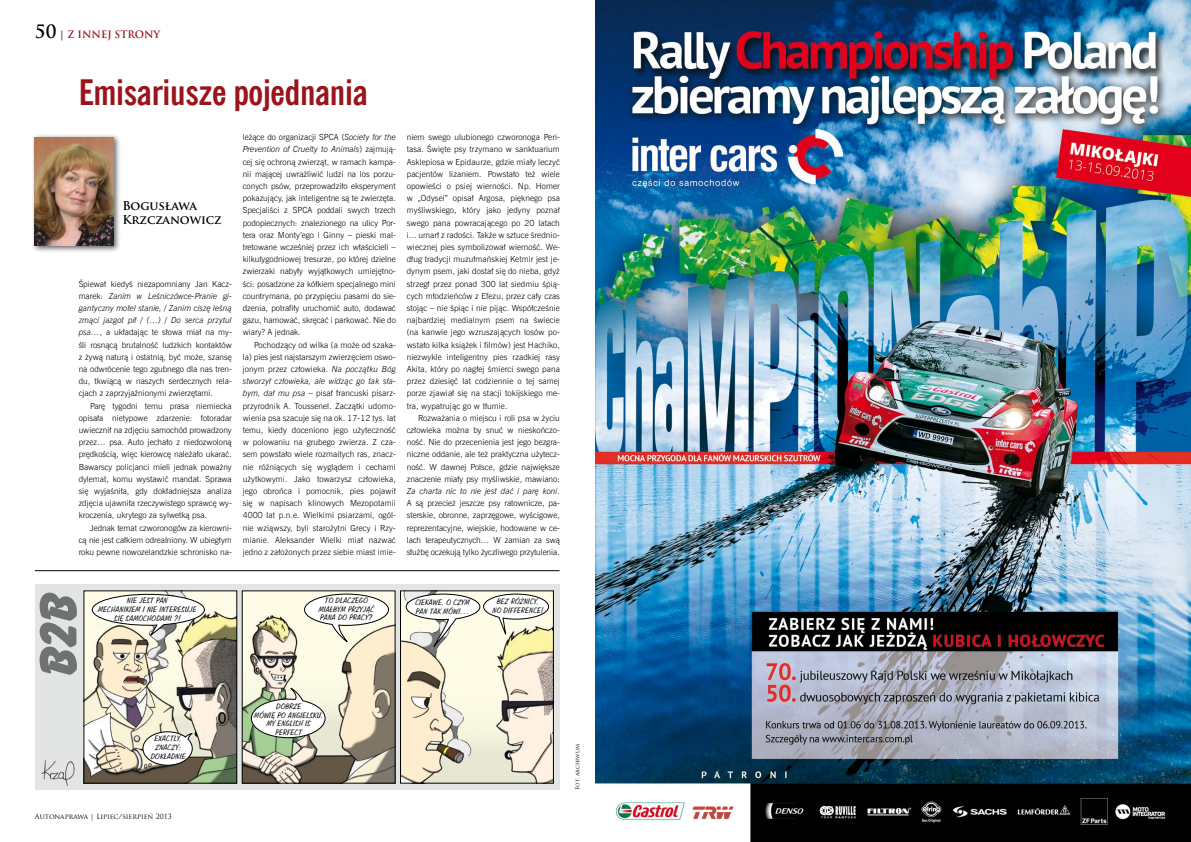
<style>
.page{position:relative;width:1191px;height:842px;background:#fff}
.page>*{position:absolute;margin:0;border:0;box-sizing:border-box;transform-origin:0 0}
.t1{font:53px "Balloon X Bd EU";color:#707172}
.t2{font:700 35px "News Goth Cn EU";letter-spacing:-.01em;color:#9a141c}
.t3{font:700 12px/13.4px "Trajan Pro";letter-spacing:-.01em;color:#000}
.t4{font:700 10px "Trajan Pro";color:#9a141c}
.t5{font:9px/8.6px "Freehand 575 EU";color:#000;text-align:center}
.t6{font:8.4px/12.2px "News Goth Lt EU";color:#000;text-align:justify}
.t7{font:7px "Trajan Pro";color:#000}
.t8{font:5.5px "Trajan Pro";letter-spacing:-.005em;color:#000}
.s1{font-size:18px;color:#000}
.s2{color:#000}
.s3{font-style:italic}
</style>
<div class="page">
<div style="left:35px;top:584px;width:524px;height:205px;background:#e3e4e4"></div>
<img style="left:244px;top:592px;width:149px;height:190px">
<div style="left:31px;top:134px;width:90px;height:119px;background:#000;opacity:.62"></div>
<img style="left:35px;top:137px;width:79px;height:108px">
<hr style="left:35px;top:570px;width:524px;height:1px;background:#000">
<img style="left:402px;top:592px;width:150px;height:190px">
<div style="left:400px;top:590px;width:154px;height:194px;border:1px solid #000"></div>
<img style="left:85px;top:592px;width:150px;height:190px">
<div style="left:83px;top:590px;width:154px;height:194px;border:1px solid #000"></div>
<img style="left:41px;top:759px;width:34px;height:27px">
<img style="left:595px;top:0;width:596px;height:842px">
<svg style="left:304px;top:594px;width:85px;height:49px;background:#eeece2"></svg>
<svg style="left:92px;top:594px;width:113px;height:41px;background:#e6e4db"></svg>
<svg style="left:142px;top:731px;width:51px;height:35px;background:#dddcd7"></svg>
<svg style="left:251px;top:688px;width:74px;height:50px;background:#dde1d7"></svg>
<svg style="left:406px;top:594px;width:143px;height:54px;background:#e8e6d7"></svg>
<p class="t4" style="left:35px;top:28px;width:127px"><span class="s1">50</span> <span class="s2">|</span> Z INNEJ STRONY</p>
<h2 class="t2" style="left:79px;top:71px;width:290px">Emisariusze pojednania</h2>
<h3 class="t3" style="left:122px;top:199px;width:101px">Bogusława<br>Krzczanowicz</h3>
<p class="t6" style="left:79px;top:278px;width:155px">Śpiewał kiedyś niezapomniany Jan Kacz&shy;marek: <span class="s3">Zanim w Leśniczówce-Pranie gi&shy;gantyczny motel stanie, / Zanim ciszę leśną zmąci jazgot pił / (…) / Do serca przytul psa…</span>, a układając te słowa miał na my&shy;śli rosnącą brutalność ludzkich kontaktów z żywą naturą i ostatnią, być może, szansę na odwrócenie tego zgubnego dla nas tren&shy;du, tkwiącą w naszych serdecznych rela&shy;cjach z zaprzyjaźnionymi zwierzętami.</p>
<p class="t6" style="left:79px;top:400px;width:155px;text-indent:11px">Parę tygodni temu prasa niemiecka opisała nietypowe zdarzenie: fotoradar uwiecznił na zdjęciu samochód prowadzony przez… psa. Auto jechało z niedozwoloną prędkością, więc kierowcę należało ukarać.<br>Bawarscy policjanci mieli jednak poważny dylemat, komu wystawić mandat. Sprawa się wyjaśniła, gdy dokładniejsza analiza zdjęcia ujawniła rzeczywistego sprawcę wy&shy;kroczenia, ukrytego za sylwetką psa.</p>
<p class="t6" style="left:79px;top:522px;width:155px;text-indent:11px">Jednak temat czworonogów za kierowni&shy;cą nie jest całkiem odrealniony. W ubiegłym roku pewne nowozelandzkie schronisko na-</p>
<p class="t6" style="left:243px;top:131px;width:155px">leżące do organizacji SPCA (<span class="s3">Society for the Prevention of Cruelty to Animals</span>) zajmują&shy;cej się ochroną zwierząt, w ramach kampa&shy;nii mającej uwrażliwić ludzi na los porzu&shy;conych psów, przeprowadziło eksperyment pokazujący, jak inteligentne są te zwierzęta.<br>Specjaliści z SPCA poddali swych trzech podopiecznych: znalezionego na ulicy Por&shy;tera oraz Monty’ego i Ginny – pieski mal&shy;tretowane wcześniej przez ich właścicieli – kilkutygodniowej tresurze, po której dzielne zwierzaki nabyły wyjątkowych umiejętno&shy;ści: posadzone za kółkiem specjalnego mini countrymana, po przypięciu pasami do sie&shy;dzenia, potrafiły uruchomić auto, dodawać gazu, hamować, skręcać i parkować. Nie do wiary? A jednak.</p>
<p class="t6" style="left:243px;top:339px;width:155px;text-indent:11px">Pochodzący od wilka (a może od szaka&shy;la) pies jest najstarszym zwierzęciem oswo&shy;jonym przez człowieka. <span class="s3">Na początku Bóg stworzył człowieka, ale widząc go tak sła&shy;bym, dał mu psa</span> – pisał francuski pisarz&shy;przyrodnik A. Toussenel. Zaczątki udomo&shy;wienia psa szacuje się na ok. 17-12 tys. lat temu, kiedy doceniono jego użyteczność w polowaniu na grubego zwierza. Z cza&shy;sem powstało wiele rozmaitych ras, znacz&shy;nie różniących się wyglądem i cechami użytkowymi. Jako towarzysz człowieka, jego obrońca i pomocnik, pies pojawił się w napisach klinowych Mezopotamii 4000 lat p.n.e. Wielkimi psiarzami, ogól&shy;nie wziąwszy, byli starożytni Grecy i Rzy&shy;mianie. Aleksander Wielki miał nazwać jedno z założonych przez siebie miast imie-</p>
<p class="t6" style="left:407px;top:131px;width:155px">niem swego ulubionego czworonoga Peri&shy;tasa. Święte psy trzymano w sanktuarium Asklepiosa w Epidaurze, gdzie miały leczyć pacjentów lizaniem. Powstało też wiele opowieści o psiej wierności. Np. Homer w „Odysei” opisał Argosa, pięknego psa myśliwskiego, który jako jedyny poznał swego pana powracającego po 20 latach i... umarł z radości. Także w sztuce średnio&shy;wiecznej pies symbolizował wierność. We&shy;dług tradycji muzułmańskiej Ketmir jest je&shy;dynym psem, jaki dostał się do nieba, gdyż strzegł przez ponad 300 lat siedmiu śpią&shy;cych młodzieńców z Efezu, przez cały czas stojąc – nie śpiąc i nie pijąc. Współcześnie najbardziej medialnym psem na świecie (na kanwie jego wzruszających losów po&shy;wstało kilka książek i filmów) jest Hachiko, niezwykle inteligentny pies rzadkiej rasy Akita, który po nagłej śmierci swego pana przez dziesięć lat codziennie o tej samej porze zjawiał się na stacji tokijskiego me&shy;tra, wypatrując go w tłumie.</p>
<p class="t6" style="left:407px;top:412px;width:155px;text-indent:11px">Rozważania o miejscu i roli psa w życiu człowieka można by snuć w nieskończo&shy;ność. Nie do przecenienia jest jego bezgra&shy;niczne oddanie, ale też praktyczna użytecz&shy;ność. W dawnej Polsce, gdzie największe znaczenie miały psy myśliwskie, mawiano:<br><span class="s3">Za charta nic to nie jest dać i parę koni</span>.<br>A są przecież jeszcze psy ratownicze, pa&shy;sterskie, obronne, zaprzęgowe, wyścigowe, reprezentacyjne, wiejskie, hodowane w ce&shy;lach terapeutycznych… W zamian za swą służbę oczekują tylko życzliwego przytulenia.</p>
<h1 class="t1" style="left:26px;top:676px;width:85px;rotate:-90deg">B2B</h1>
<p class="t5" style="left:98px;top:597px;width:100px">NIE JEST PAN<br>MECHANIKIEM I NIE INTERESUJE<br>SIĘ SAMOCHODAMI ?!</p>
<p class="t5" style="left:151px;top:734px;width:37px">EXACTLY,<br>ZNACZY:<br>DOKŁADNIE</p>
<p class="t7" style="left:35px;top:812px;width:138px">Autonaprawa | Lipiec/sierpień 2013</p>
<p class="t5" style="left:319px;top:596px;width:57px">TO DLACZEGO<br>MIAŁBYM PRZYJĄĆ<br>PANA DO PRACY?</p>
<p class="t5" style="left:492px;top:597px;width:52px">BEZ RÓŻNICY,<br>NO DIFFERENCE!</p>
<p class="t5" style="left:415px;top:598px;width:56px;text-align:left">CIEKAWE, O CZYM<br>PAN TAK MÓWI…</p>
<p class="t5" style="left:254px;top:702px;width:71px">DOBRZE<br>MÓWIĘ PO ANGIELSKU.<br>MY ENGLISH IS<br>PERFECT</p>
<p class="t8" style="left:574px;top:790px;width:47px;rotate:-90deg">Fot. archiwum</p>
</div>
